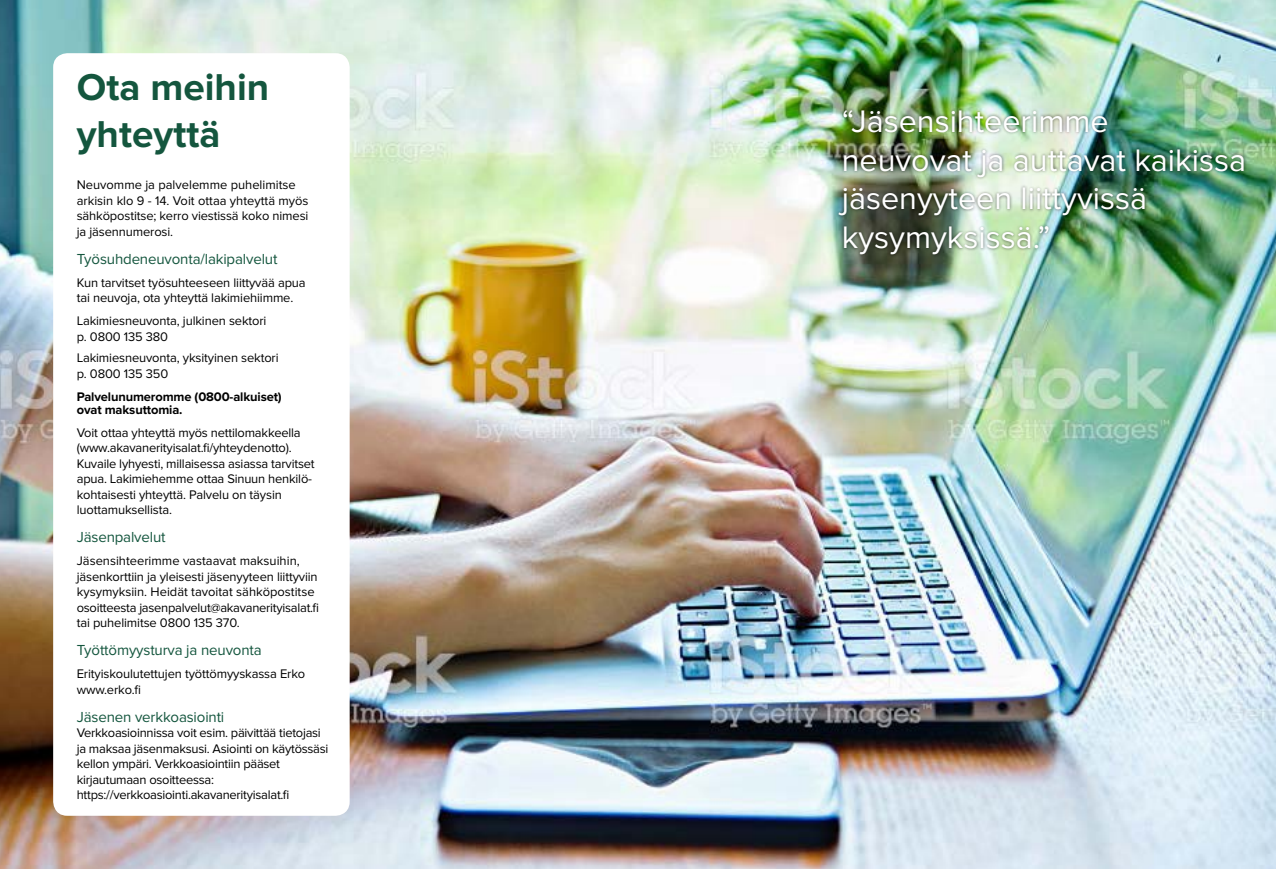
<style>
.page{position:relative;width:1276px;height:869px;background:#fff}
.page>*{position:absolute;margin:0;border:0;box-sizing:border-box;transform-origin:0 0}
.t1{font:700 38.75px/46.5px "Proxima Nova";color:#14563e}
.t2{font:32.25px/38.8px "Proxima Nova";color:#fff}
.t3{font:15px "Proxima Nova";letter-spacing:-.01em;color:#14563e}
.t4{font:12.88px/15.5px "Proxima Nova";letter-spacing:-.01em;color:#000}
.t5{font:700 12.88px/12.9px "Proxima Nova";letter-spacing:-.01em;color:#000}
</style>
<div class="page">
<img style="left:0;top:0;width:1276px;height:868px">
<div style="left:53px;top:53px;width:297px;height:762px;background:#fff;border-radius:14px"></div>
<div style="left:835px;top:107px;width:411px;height:150px;background:#000;opacity:.5"></div>
<h1 class="t1" style="left:77px;top:65px;width:194px">Ota meihin yhteyttä</h1>
<p class="t4" style="left:77px;top:177px;width:233px">Neuvomme ja palvelemme puhelimitse arkisin klo 9 - 14. Voit ottaa yhteyttä myös sähköpostitse; kerro viestissä koko nimesi ja jäsennumerosi.</p>
<p class="t3" style="left:77px;top:250px;width:202px">Työsuhdeneuvonta/lakipalvelut</p>
<p class="t4" style="left:77px;top:274px;width:230px">Kun tarvitset työsuhteeseen liittyvää apua tai neuvoja, ota yhteyttä lakimiehiimme.</p>
<p class="t4" style="left:77px;top:313px;width:191px">Lakimiesneuvonta, julkinen sektori p. 0800 135 380</p>
<p class="t4" style="left:77px;top:350px;width:203px">Lakimiesneuvonta, yksityinen sektori p. 0800 135 350</p>
<p class="t5" style="left:77px;top:390px;width:206px">Palvelunumeromme (0800-alkuiset) ovat maksuttomia.</p>
<p class="t4" style="left:77px;top:424px;width:239px">Voit ottaa yhteyttä myös nettilomakkeella (www.akavanerityisalat.fi/yhteydenotto).<br>Kuvaile lyhyesti, millaisessa asiassa tarvitset apua. Lakimiehemme ottaa Sinuun henkilö&shy;kohtaisesti yhteyttä. Palvelu on täysin luottamuksellista.</p>
<p class="t3" style="left:77px;top:528px;width:90px">Jäsenpalvelut</p>
<p class="t4" style="left:77px;top:553px;width:244px">Jäsensihteerimme vastaavat maksuihin, jäsenkorttiin ja yleisesti jäsenyyteen liittyviin kysymyksiin. Heidät tavoitat sähköpostitse osoitteesta jasenpalvelut@akavanerityisalat.fi tai puhelimitse 0800 135 370.</p>
<p class="t3" style="left:77px;top:641px;width:186px">Työttömyysturva ja neuvonta</p>
<p class="t4" style="left:77px;top:666px;width:230px">Erityiskoulutettujen työttömyyskassa Erko www.erko.fi</p>
<p class="t3" style="left:77px;top:707px;width:149px">Jäsenen verkkoasiointi</p>
<p class="t4" style="left:77px;top:725px;width:253px">Verkkoasioinnissa voit esim. päivittää tietojasi ja maksaa jäsenmaksusi. Asiointi on käytössäsi kellon ympäri. Verkkoasiointiin pääset kirjautumaan osoitteessa: https://verkkoasiointi.akavanerityisalat.fi</p>
<h2 class="t2" style="left:842px;top:102px;width:406px">“Jäsensihteerimme neuvovat ja auttavat kaikissa jäsenyyteen liittyvissä kysymyksissä.”</h2>
</div>
